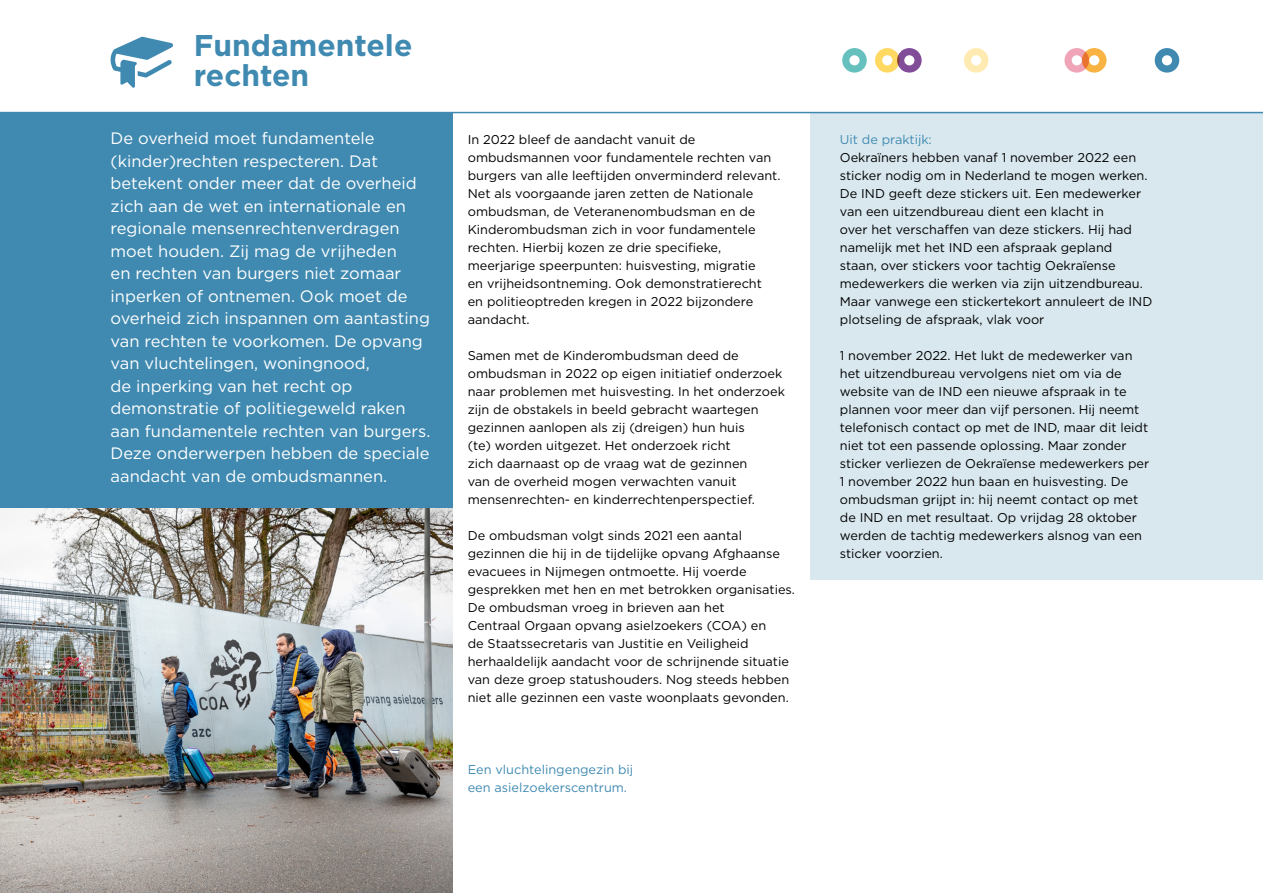
<style>
.page{position:relative;width:1263px;height:893px;background:#fff}
.page>*{position:absolute;margin:0;border:0;box-sizing:border-box;transform-origin:0 0}
.t1{font:700 30px/30px "Gotham";color:#408ab1}
.t2{font:16.5px/22.5px "Gotham";color:#fff}
.t3{font:12.75px/18px "Gotham";color:#000}
.t4{font:12.75px/18px "Gotham";color:#408ab1}
</style>
<div class="page">
<svg style="left:964px;top:48px;width:24px;height:25px"></svg>
<svg style="left:875px;top:48px;width:47px;height:25px"></svg>
<svg style="left:842px;top:48px;width:25px;height:25px"></svg>
<svg style="left:1155px;top:48px;width:24px;height:25px"></svg>
<svg style="left:1064px;top:48px;width:42px;height:25px"></svg>
<img style="left:0;top:508px;width:453px;height:385px">
<div style="left:810px;top:113px;width:453px;height:467px;background:#d9e8ef"></div>
<div style="left:0;top:113px;width:453px;height:395px;background:#408ab1"></div>
<svg style="left:110px;top:37px;width:63px;height:51px"></svg>
<hr style="left:0;top:112px;width:1263px;height:1px;background:#408ab1">
<h1 class="t1" style="left:194px;top:30px;width:220px">Fundamentele rechten</h1>
<p class="t2" style="left:111px;top:127px;width:321px">De overheid moet fundamentele (kinder)rechten respecteren. Dat betekent onder meer dat de overheid zich aan de wet en internationale en regionale mensenrechtenverdragen moet houden. Zij mag de vrijheden<br>en rechten van burgers niet zomaar inperken of ontnemen. Ook moet de overheid zich inspannen om aantasting van rechten te voorkomen. De opvang van vluchtelingen, woningnood,<br>de inperking van het recht op demonstratie of politiegeweld raken aan fundamentele rechten van burgers.<br>Deze onderwerpen hebben de speciale aandacht van de ombudsmannen.</p>
<p class="t3" style="left:468px;top:130px;width:314px">In 2022 bleef de aandacht vanuit de ombudsmannen voor fundamentele rechten van burgers van alle leeftijden onverminderd relevant.<br>Net als voorgaande jaren zetten de Nationale ombudsman, de Veteranenombudsman en de Kinderombudsman zich in voor fundamentele rechten. Hierbij kozen ze drie specifieke, meerjarige speerpunten: huisvesting, migratie<br>en vrijheidsontneming. Ook demonstratierecht<br>en politieoptreden kregen in 2022 bijzondere aandacht.</p>
<p class="t3" style="left:468px;top:346px;width:319px">Samen met de Kinderombudsman deed de ombudsman in 2022 op eigen initiatief onderzoek naar problemen met huisvesting. In het onderzoek zijn de obstakels in beeld gebracht waartegen gezinnen aanlopen als zij (dreigen) hun huis<br>(te) worden uitgezet. Het onderzoek richt<br>zich daarnaast op de vraag wat de gezinnen<br>van de overheid mogen verwachten vanuit mensenrechten- en kinderrechtenperspectief.</p>
<p class="t3" style="left:468px;top:526px;width:329px">De ombudsman volgt sinds 2021 een aantal gezinnen die hij in de tijdelijke opvang Afghaanse evacuees in Nijmegen ontmoette. Hij voerde gesprekken met hen en met betrokken organisaties.<br>De ombudsman vroeg in brieven aan het<br>Centraal Orgaan opvang asielzoekers (COA) en<br>de Staatssecretaris van Justitie en Veiligheid herhaaldelijk aandacht voor de schrijnende situatie van deze groep statushouders. Nog steeds hebben niet alle gezinnen een vaste woonplaats gevonden.</p>
<p class="t4" style="left:468px;top:760px;width:167px">Een vluchtelingengezin bij een asielzoekerscentrum.</p>
<p class="t4" style="left:840px;top:130px;width:94px">Uit de praktijk:</p>
<p class="t3" style="left:840px;top:148px;width:314px">Oekraïners hebben vanaf 1 november 2022 een sticker nodig om in Nederland te mogen werken.<br>De IND geeft deze stickers uit. Een medewerker van een uitzendbureau dient een klacht in<br>over het verschaffen van deze stickers. Hij had namelijk met het IND een afspraak gepland staan, over stickers voor tachtig Oekraïense medewerkers die werken via zijn uitzendbureau.<br>Maar vanwege een stickertekort annuleert de IND plotseling de afspraak, vlak voor</p>
<p class="t3" style="left:840px;top:346px;width:311px">1 november 2022. Het lukt de medewerker van het uitzendbureau vervolgens niet om via de website van de IND een nieuwe afspraak in te plannen voor meer dan vijf personen. Hij neemt telefonisch contact op met de IND, maar dit leidt niet tot een passende oplossing. Maar zonder sticker verliezen de Oekraïense medewerkers per 1 november 2022 hun baan en huisvesting. De ombudsman grijpt in: hij neemt contact op met de IND en met resultaat. Op vrijdag 28 oktober werden de tachtig medewerkers alsnog van een sticker voorzien.</p>
</div>
